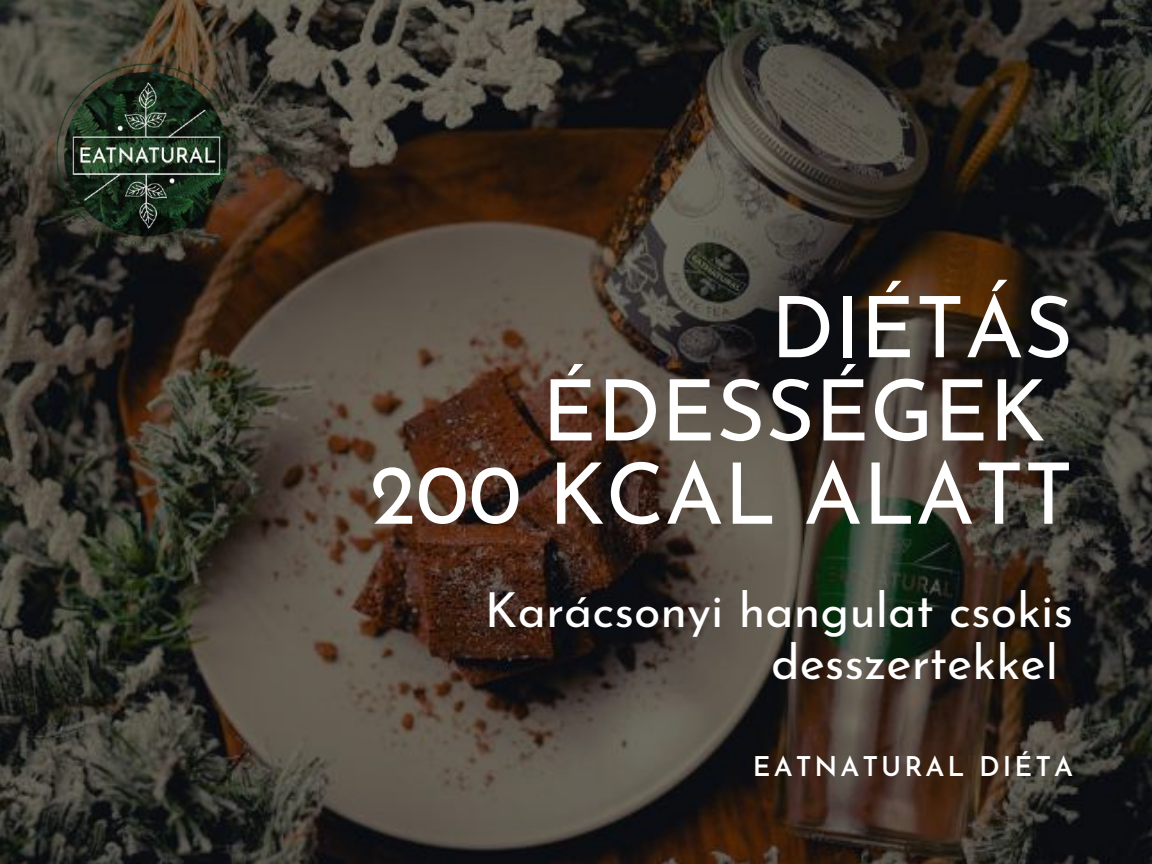
<style>
.page{position:relative;width:1152px;height:864px;background:#fff}
.page>*{position:absolute;margin:0;border:0;box-sizing:border-box;transform-origin:0 0}
.t1{font:84.6px "Josefin Sans";color:#fff}
.t2{font:48.3px/51.8px "Josefin Sans";color:#fff}
.t3{font:600 27.15px "Josefin Sans";letter-spacing:.11em;color:#fff}
</style>
<div class="page">
<img style="left:0;top:0;width:1152px;height:864px">
<img style="left:0;top:24px;width:337px;height:267px">
<h1 class="t1" style="left:770px;top:294px;width:304px">DIÉTÁS</h1>
<h1 class="t1" style="left:542px;top:377px;width:506px">ÉDESSÉGEK</h1>
<h1 class="t1" style="left:370px;top:460px;width:705px">200 KCAL ALATT</h1>
<p class="t2" style="left:771px;top:590px;width:304px;text-indent:-286px">Karácsonyi hangulat csokis desszertekkel</p>
<p class="t3" style="left:753px;top:756px;width:322px">EATNATURAL DIÉTA</p>
</div>
